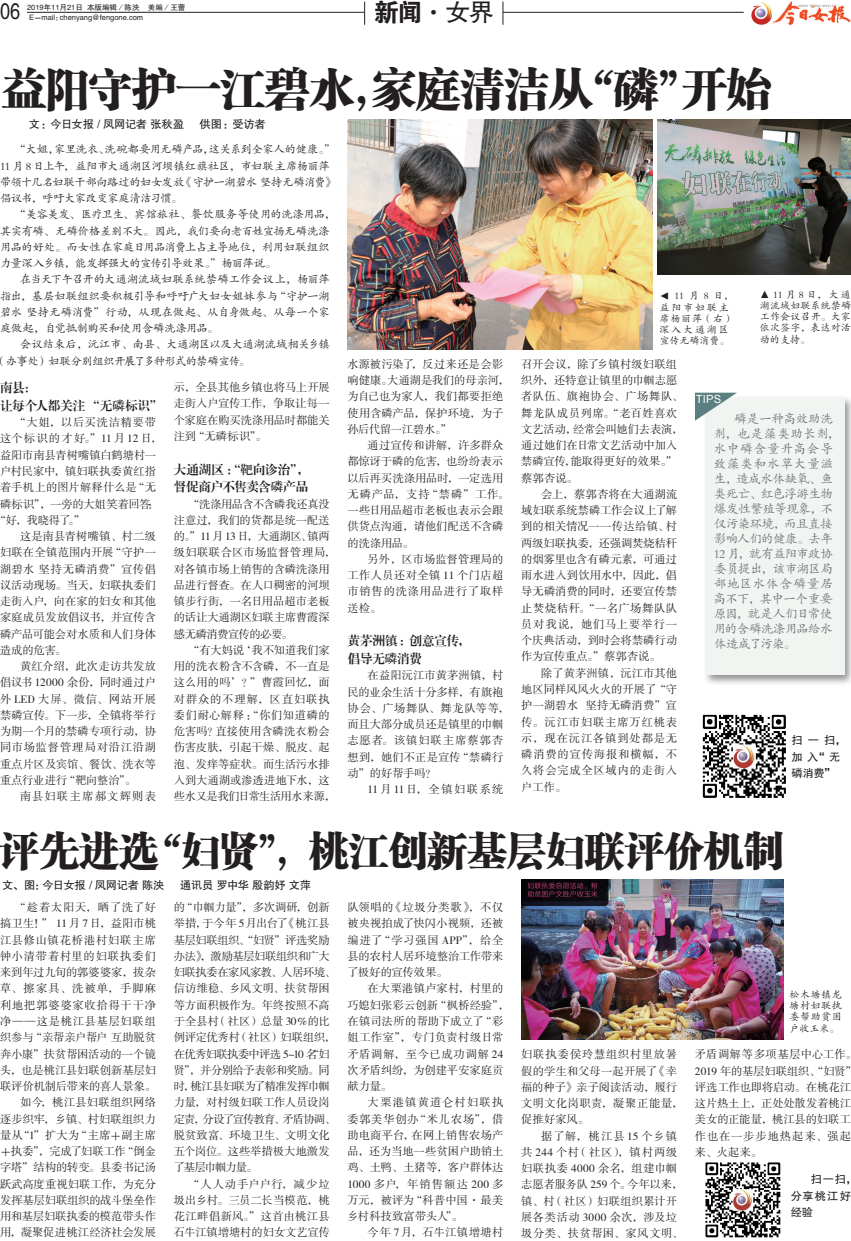
<style>
.page{position:relative;width:851px;height:1241px;background:#fff}
.page>*{position:absolute;margin:0;border:0;box-sizing:border-box;transform-origin:0 0}
.t1{font:45px "FZCSJW GB1 0";letter-spacing:-.015em;color:#231f20}
.t2{font:40px "FZCSJW GB1 0";letter-spacing:-.01em;color:#231f20}
.t3{font:25px "FZHTJW GB1 0";color:#231f20}
.t4{font:22.62px "FZHTJW GB1 0";color:#231f20;scale:.8 1}
.t5{font:12.5px/15px "FZKTJW GB1 0";letter-spacing:-.03em;color:#6c6d70}
.t6{font:12.5px/17.5px "FZXBSJW GB1 0";letter-spacing:-.01em;color:#231f20}
.t7{font:11.25px/16.2px "FZSSJW GB1 0";letter-spacing:.01em;color:#231f20}
.t8{font:11.25px/16.2px "FZKTJW GB1 0";letter-spacing:-.025em;color:#231f20}
.t9{font:11.25px/16.2px "FZSSJW GB1 0";letter-spacing:-.025em;color:#231f20}
.t10{font:11.25px/16.2px "FZSSJW GB1 0";letter-spacing:-.01em;color:#231f20}
.t11{font:11.25px/16.2px "FZSSJW GB1 0";letter-spacing:.04em;color:#231f20}
.t12{font:11.25px/16.2px "FZHTJW GB1 0";letter-spacing:-.015em;color:#231f20}
.t13{font:11.25px "FZSSJW GB1 0";letter-spacing:.065em;color:#231f20}
.t14{font:11.25px "FZSSJW GB1 0";letter-spacing:.095em;color:#231f20}
.t15{font:11.25px "FZSSJW GB1 0";letter-spacing:-.015em;color:#231f20}
.t16{font:11.25px "FZSSJW GB1 0";letter-spacing:.05em;color:#231f20}
.t17{font:11.25px "FZSSJW GB1 0";letter-spacing:-.02em;color:#231f20}
.t18{font:11.25px "FZSSJW GB1 0";letter-spacing:.13em;color:#231f20}
.t19{font:11.25px "FZSSJW GB1 0";letter-spacing:.03em;color:#231f20}
.t20{font:11.25px "FZSSJW GB1 0";letter-spacing:.11em;color:#231f20}
.t21{font:11.25px/16.2px "FZHTJW GB1 0";letter-spacing:.07em;color:#231f20}
.t22{font:11.25px "Arial";color:#fff}
.t23{font:10px/11.2px "FZKTJW GB1 0";letter-spacing:.015em;color:#231f20;text-align:justify}
.t24{font:10px/11.2px "FZKTJW GB1 0";letter-spacing:.18em;color:#231f20}
.t25{font:7.5px/10px "FZHTJW GB1 0";color:#231f20}
.s1{font-family:"FZDHTJW GB1 0"}
</style>
<div class="page">
<hr style="left:27px;top:12px;width:716px;height:1px;background:#231f20">
<img style="left:751px;top:1px;width:99px;height:24px">
<div style="left:364px;top:2px;width:138px;height:24px;background:#fff"></div>
<svg style="left:364px;top:2px;width:1px;height:23px"></svg>
<svg style="left:502px;top:2px;width:1px;height:23px"></svg>
<img style="left:705px;top:1162px;width:76px;height:76px">
<img style="left:521px;top:879px;width:262px;height:160px">
<img style="left:702px;top:714px;width:84px;height:84px">
<div style="left:702px;top:394px;width:148px;height:292px;background:#231f20;opacity:.5"></div>
<div style="left:706px;top:398px;width:138px;height:277px;background:#f1f5f1"></div>
<svg style="left:695px;top:392px;width:41px;height:28px"></svg>
<img style="left:347px;top:119px;width:305px;height:230px">
<img style="left:657px;top:119px;width:193px;height:155px">
<h3 class="t4" style="left:0;top:-2px;width:27px">06</h3>
<p class="t25" style="left:27px;top:3px;width:160px">2019年11月21日 本版编辑／陈泱 美编／王蕾<br>E－mail：chenyang@fengone.com</p>
<h3 class="t3" style="left:373px;top:-1px;width:121px"><span class="s1">新闻</span>·女界</h3>
<h1 class="t1" style="left:2px;top:63px;width:771px">益阳守护一江碧水，家庭清洁从“磷”开始</h1>
<p class="t12" style="left:29px;top:117px;width:157px">文：今日女报 / 凤网记者 张秋盈</p>
<p class="t12" style="left:199px;top:117px;width:68px">供图：受访者</p>
<p class="t8" style="left:0;top:142px;width:337px;text-indent:14px">“大姐，家里洗衣、洗碗都要用无磷产品，这关系到全家人的健康。”<br>11 月 8 日上午，益阳市大通湖区河坝镇红旗社区，市妇联主席杨丽萍带领十几名妇联干部向路过的妇女发放《守护一湖碧水 坚持无磷消费》倡议书，呼吁大家改变家庭清洁习惯。</p>
<p class="t8" style="left:0;top:207px;width:337px;text-indent:14px">“美容美发、医疗卫生、宾馆旅社、餐饮服务等使用的洗涤用品，其实有磷、无磷价格差别不大。因此，我们要向老百姓宣扬无磷洗涤用品的好处。而女性在家庭日用品消费上占主导地位，利用妇联组织力量深入乡镇，能发挥强大的宣传引导效果。”杨丽萍说。</p>
<p class="t8" style="left:0;top:272px;width:331px;text-align:justify;text-indent:20px">在当天下午召开的大通湖流域妇联系统禁磷工作会议上，杨丽萍指出，基层妇联组织要积极引导和呼吁广大妇女姐妹参与“守护一湖碧水 坚持无磷消费”行动，从现在做起、从自身做起、从每一个家庭做起，自觉抵制购买和使用含磷洗涤用品。</p>
<p class="t8" style="left:-6px;top:337px;width:337px;text-indent:26px">会议结束后，沅江市、南县、大通湖区以及大通湖流域相关乡镇（办事处）妇联分别组织开展了多种形式的禁磷宣传。</p>
<p class="t23" style="left:759px;top:289px;width:92px">▲11月8日，大通湖流域妇联系统禁磷工作会议召开。大家依次签字，表达对活动的支持。</p>
<p class="t24" style="left:659px;top:290px;width:76px;text-indent:15px">11月8日，益阳市妇联主席杨丽萍（右）深入大通湖区宣传无磷消费。</p>
<p class="t23" style="left:659px;top:301px;width:11px;rotate:-90deg">▲</p>
<p class="t7" style="left:521px;top:356px;width:163px">召开会议，除了乡镇村级妇联组织外，还特意让镇里的巾帼志愿者队伍、旗袍协会、广场舞队、舞龙队成员列席。“老百姓喜欢文艺活动，经常会叫她们去表演，通过她们在日常文艺活动中加入禁磷宣传，能取得更好的效果。”蔡郭杏说。</p>
<p class="t7" style="left:521px;top:486px;width:157px;text-align:justify;text-indent:20px">会上，蔡郭杏将在大通湖流域妇联系统禁磷工作会议上了解到的相关情况一一传达给镇、村两级妇联执委，还强调焚烧秸秆的烟雾里也含有磷元素，可通过雨水进入到饮用水中，因此，倡导无磷消费的同时，还要宣传禁止焚烧秸秆。“一名广场舞队队员对我说，她们马上要举行一个庆典活动，到时会将禁磷行动作为宣传重点。”蔡郭杏说。</p>
<p class="t7" style="left:521px;top:665px;width:157px;text-align:justify;text-indent:20px">除了黄茅洲镇，沅江市其他地区同样风风火火的开展了“守护一湖碧水 坚持无磷消费”宣传。沅江市妇联主席万红桃表示，现在沅江各镇到处都是无磷消费的宣传海报和横幅，不久将会完成全区域内的走街入户工作。</p>
<p class="t7" style="left:347px;top:356px;width:163px">水源被污染了，反过来还是会影响健康。大通湖是我们的母亲河，为自己也为家人，我们都要拒绝使用含磷产品，保护环境，为子孙后代留一江碧水。”</p>
<p class="t7" style="left:347px;top:437px;width:163px;text-indent:20px">通过宣传和讲解，许多群众都惊讶于磷的危害，也纷纷表示以后再买洗涤用品时，一定选用无磷产品，支持“禁磷”工作。一些日用品超市老板也表示会跟供货点沟通，请他们配送不含磷的洗涤用品。</p>
<p class="t7" style="left:347px;top:551px;width:157px;text-align:justify;text-indent:20px">另外，区市场监督管理局的工作人员还对全镇 11 个门店超市销售的洗涤用品进行了取样送检。</p>
<p class="t6" style="left:347px;top:632px;width:124px">黄茅洲镇：创意宣传，倡导无磷消费</p>
<p class="t7" style="left:347px;top:667px;width:163px;text-indent:20px">在益阳沅江市黄茅洲镇，村民的业余生活十分多样，有旗袍协会、广场舞队、舞龙队等等，而且大部分成员还是镇里的巾帼志愿者。该镇妇联主席蔡郭杏想到，她们不正是宣传“禁磷行动”的好帮手吗？</p>
<p class="t18" style="left:367px;top:783px;width:137px">11月11日，全镇妇联系统</p>
<p class="t6" style="left:0;top:379px;width:164px">南县：<br>让每个人都关注 “无磷标识”</p>
<p class="t13" style="left:14px;top:416px;width:143px">“大姐，以后买洗洁精要带</p>
<p class="t14" style="left:0;top:432px;width:163px">这个标识的才好。”11 月12 日，</p>
<p class="t10" style="left:0;top:447px;width:157px">益阳市南县青树嘴镇白鹤塘村一</p>
<p class="t7" style="left:0;top:463px;width:157px">户村民家中，镇妇联执委黄红指</p>
<p class="t7" style="left:0;top:480px;width:157px">着手机上的图片解释什么是“无</p>
<p class="t7" style="left:0;top:496px;width:160px">磷标识”，一旁的大姐笑着回答：</p>
<p class="t7" style="left:-6px;top:512px;width:92px">“好，我晓得了。”</p>
<p class="t7" style="left:20px;top:528px;width:137px">这是南县青树嘴镇、村二级</p>
<p class="t7" style="left:0;top:545px;width:157px">妇联在全镇范围内开展“守护一</p>
<p class="t16" style="left:0;top:562px;width:157px">湖碧水 坚持无磷消费”宣传倡</p>
<p class="t7" style="left:0;top:577px;width:157px">议活动现场。当天，妇联执委们</p>
<p class="t7" style="left:0;top:593px;width:157px">走街入户，向在家的妇女和其他</p>
<p class="t7" style="left:0;top:610px;width:157px">家庭成员发放倡议书，并宣传含</p>
<p class="t15" style="left:0;top:627px;width:157px">磷产品可能会对水质和人们身体</p>
<p class="t7" style="left:0;top:642px;width:68px">造成的危害。</p>
<p class="t7" style="left:20px;top:658px;width:137px">黄红介绍，此次走访共发放</p>
<p class="t7" style="left:0;top:675px;width:157px">倡议书 12000 余份，同时通过户</p>
<p class="t13" style="left:0;top:692px;width:157px">外 LED 大屏、微信、网站开展</p>
<p class="t7" style="left:0;top:707px;width:157px">禁磷宣传。下一步，全镇将举行</p>
<p class="t7" style="left:0;top:723px;width:157px">为期一个月的禁磷专项行动，协</p>
<p class="t13" style="left:0;top:741px;width:157px">同市场监督管理局对沿江沿湖</p>
<p class="t7" style="left:0;top:756px;width:157px">重点片区及宾馆、餐饮、洗衣等</p>
<p class="t17" style="left:0;top:774px;width:137px">重点行业进行“靶向整治”。</p>
<p class="t20" style="left:20px;top:790px;width:137px">南县妇联主席郝文辉则表</p>
<p class="t7" style="left:174px;top:380px;width:157px;text-align:justify">示，全县其他乡镇也将马上开展走街入户宣传工作，争取让每一个家庭在购买洗涤用品时都能关注到“无磷标识”。</p>
<p class="t6" style="left:174px;top:461px;width:137px">大通湖区：“靶向诊治”，督促商户不售卖含磷产品</p>
<p class="t10" style="left:174px;top:496px;width:163px;text-indent:14px">“洗涤用品含不含磷我还真没注意过，我们的货都是统一配送的。”11 月13 日，大通湖区、镇两级妇联联合区市场监督管理局，对各镇市场上销售的含磷洗涤用品进行督查。在人口稠密的河坝镇步行街，一名日用品超市老板的话让大通湖区妇联主席曹霞深感无磷消费宣传的必要。</p>
<p class="t7" style="left:174px;top:642px;width:163px;text-indent:14px">“有大妈说‘我不知道我们家用的洗衣粉含不含磷，不一直是这么用的吗’？”曹霞回忆，面对群众的不理解，区直妇联执委们耐心解释：“你们知道磷的危害吗？直接使用含磷洗衣粉会伤害皮肤，引起干燥、脱皮、起泡、发痒等症状。而生活污水排入到大通湖或渗透进地下水，这些水又是我们日常生活用水来源，</p>
<p class="t22" style="left:695px;top:392px;width:27px">TIPS</p>
<p class="t5" style="left:713px;top:411px;width:128px;text-indent:21px">磷是一种高效助洗剂，也是藻类助长剂，水中磷含量升高会导致藻类和水草大量滋生，造成水体缺氧、鱼类死亡、红色浮游生物爆发性繁殖等现象，不仅污染环境，而且直接影响人们的健康。去年<br>12 月，就有益阳市政协委员提出，该市湖区局部地区水体含磷量居高不下，其中一个重要原因，就是人们日常使用的含磷洗涤用品给水体造成了污染。</p>
<p class="t12" style="left:791px;top:732px;width:56px">扫一扫，加入“无磷消费”</p>
<h2 class="t2" style="left:0;top:828px;width:785px">评先进选“妇贤”，桃江创新基层妇联评价机制</h2>
<p class="t12" style="left:2px;top:877px;width:164px">文、图：今日女报 / 凤网记者 陈泱</p>
<p class="t12" style="left:180px;top:877px;width:132px">通讯员 罗中华 殷韵妤 文萍</p>
<p class="t7" style="left:0;top:899px;width:158px;text-align:right">“趁着太阳天，晒了洗了好<br>搞卫生！” 11 月 7 日，益阳市桃江县修山镇花桥港村妇联主席钟小清带着村里的妇联执委们来到年过九旬的郭婆婆家，拔杂草、擦家具、洗被单，手脚麻利地把郭婆婆家收拾得干干净净——这是桃江县基层妇联组织参与“亲帮亲户帮户 互助脱贫奔小康”扶贫帮困活动的一个镜头，也是桃江县妇联创新基层妇联评价机制后带来的喜人景象。如今，桃江县妇联组织网络<br>逐步织牢，乡镇、村妇联组织力量从“1”扩大为“主席＋副主席＋执委”，完成了妇联工作“倒金字塔”结构的转变。县委书记汤跃武高度重视妇联工作，为充分发挥基层妇联组织的战斗堡垒作用和基层妇联执委的模范带头作用，凝聚促进桃江经济社会发展</p>
<p class="t9" style="left:174px;top:899px;width:163px">的“巾帼力量”，多次调研，创新举措，于今年 5 月出台了《桃江县基层妇联组织、“妇贤”评选奖励办法》，激励基层妇联组织和广大妇联执委在家风家教、人居环境、信访维稳、乡风文明、扶贫帮困等方面积极作为。年终按照不高于全县村（社区）总量 30％的比例评定优秀村（社区）妇联组织，在优秀妇联执委中评选 5~10 名“妇贤”，并分别给予表彰和奖励。同时，桃江县妇联为了精准发挥巾帼力量，对村级妇联工作人员设岗定责，分设了宣传教育、矛盾协调、脱贫致富、环境卫生、文明文化五个岗位。这些举措极大地激发了基层巾帼力量。</p>
<p class="t7" style="left:174px;top:1175px;width:157px;text-align:justify;text-indent:14px">“人人动手户户行，减少垃圾出乡村。三员二长当模范，桃花江畔倡新风。”这首由桃江县石牛江镇增塘村的妇女文艺宣传</p>
<p class="t7" style="left:347px;top:899px;width:157px;text-align:justify">队领唱的《垃圾分类歌》，不仅被央视拍成了快闪小视频，还被编进了“学习强国 APP”，给全县的农村人居环境整治工作带来了极好的宣传效果。</p>
<p class="t7" style="left:347px;top:980px;width:163px;text-indent:20px">在大栗港镇卢家村，村里的巧媳妇张彩云创新“枫桥经验”，在镇司法所的帮助下成立了“彩姐工作室”，专门负责村级日常矛盾调解，至今已成功调解 24次矛盾纠纷，为创建平安家庭贡献力量。</p>
<p class="t7" style="left:347px;top:1094px;width:157px;text-align:justify;text-indent:20px">大栗港镇黄道仑村妇联执委郭美华创办“米儿农场”，借助电商平台，在网上销售农场产品，还为当地一些贫困户助销土鸡、土鸭、土猪等，客户群体达1000 多户，年销售额达 200 多万元，被评为“科普中国·最美乡村科技致富带头人”。</p>
<p class="t19" style="left:367px;top:1226px;width:137px">今年 7 月，石牛江镇增塘村</p>
<p class="t7" style="left:521px;top:1046px;width:163px">妇联执委侯玲慧组织村里放暑假的学生和父母一起开展了《幸福的种子》亲子阅读活动，履行文明文化岗职责，凝聚正能量，促推好家风。</p>
<p class="t11" style="left:521px;top:1127px;width:163px;text-indent:20px">据了解，桃江县 15 个乡镇共 244 个村（社区），镇村两级妇联执委 4000 余名，组建巾帼志愿者服务队 259 个。今年以来，镇、村（社区）妇联组织累计开展各类活动 3000 余次，涉及垃圾分类、扶贫帮困、家风文明、</p>
<p class="t23" style="left:789px;top:988px;width:54px">松木塘镇龙塘村妇联执委帮助贫困户收玉米。</p>
<p class="t7" style="left:694px;top:1046px;width:163px">矛盾调解等多项基层中心工作。<br>2019 年的基层妇联组织、“妇贤”评选工作也即将启动。在桃花江这片热土上，正处处散发着桃江美女的正能量，桃江县的妇联工作也在一步步地热起来、强起来、火起来。</p>
<p class="t21" style="left:790px;top:1171px;width:67px;text-indent:20px">扫一扫，分享桃江好经验</p>
</div>
